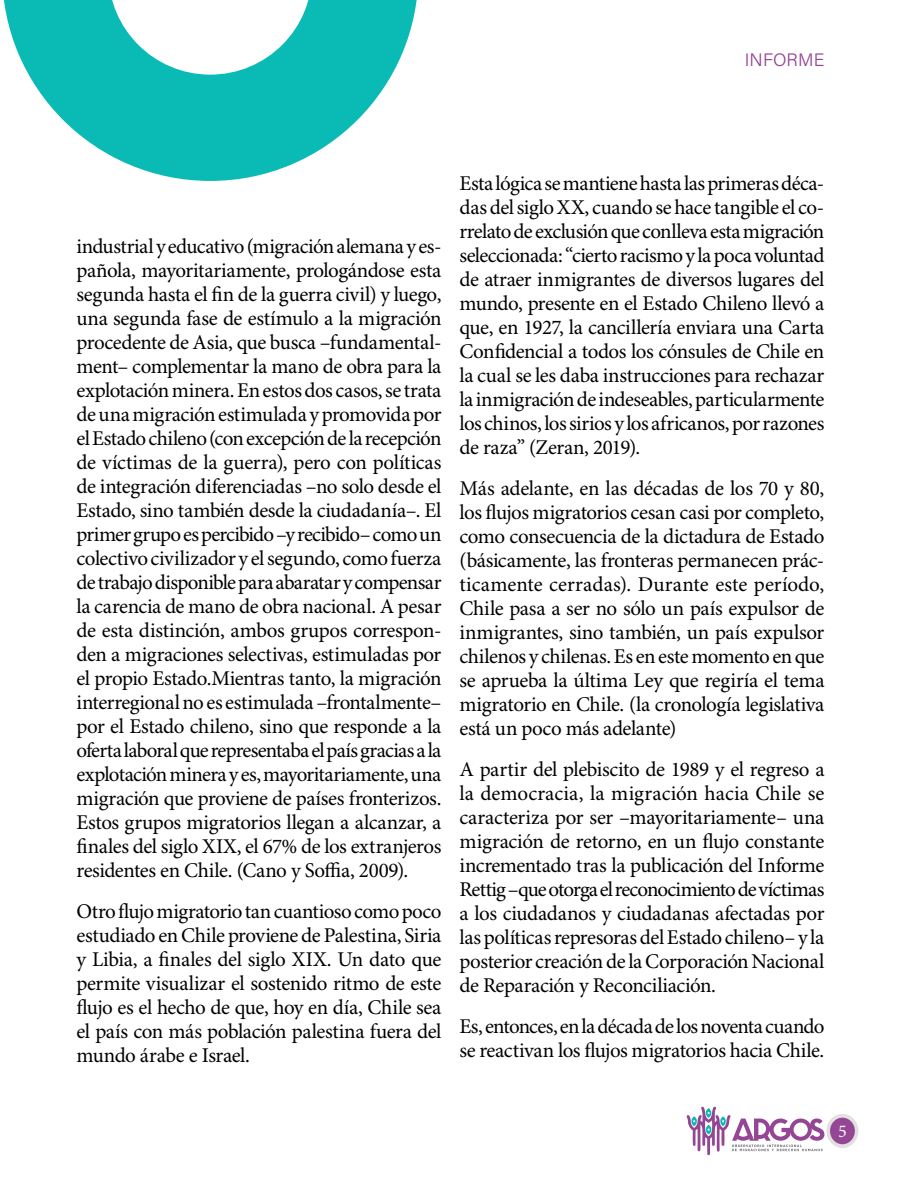
<style>
.page{position:relative;width:918px;height:1188px;background:#fff}
.page>*{position:absolute;margin:0;border:0;box-sizing:border-box;transform-origin:0 0}
.t1{font:21px/24px "Minion Pro";letter-spacing:-.025em;color:#000;text-align:justify}
.t2{font:18px "Acumin Variable Concept";letter-spacing:.015em;color:#944493}
.t3{font:18px "Minion Pro";color:#fff}
</style>
<div class="page">
<svg style="left:686px;top:1106px;width:138px;height:49px"></svg>
<svg style="left:826px;top:1114px;width:32px;height:34px"></svg>
<div style="left:830px;top:1118px;width:25px;height:26px;background:#954794;border-radius:50%"></div>
<svg style="left:3px;top:0;width:414px;height:181px;fill:#0abbb5"></svg>
<p class="t2" style="left:745px;top:47px;width:81px">INFORME</p>
<p class="t1" style="left:77px;top:236px;width:367px">industrial y educativo (migración alemana y es&shy;pañola, mayoritariamente, prologándose esta segunda hasta el fin de la guerra civil) y luego, una segunda fase de estímulo a la migración procedente de Asia, que busca –fundamental&shy;ment– complementar la mano de obra para la explotación minera. En estos dos casos, se trata de una migración estimulada y promovida por el Estado chileno (con excepción de la recepción de víctimas de la guerra), pero con políticas de integración diferenciadas –no solo desde el Estado, sino también desde la ciudadanía–. El primer grupo es percibido –y recibido– como un colectivo civilizador y el segundo, como fuerza de trabajo disponible para abaratar y compensar la carencia de mano de obra nacional. A pesar de esta distinción, ambos grupos correspon&shy;den a migraciones selectivas, estimuladas por el propio Estado.Mientras tanto, la migración interregional no es estimulada –frontalmente– por el Estado chileno, sino que responde a la oferta laboral que representaba el país gracias a la explotación minera y es, mayoritariamente, una migración que proviene de países fronterizos.<br>Estos grupos migratorios llegan a alcanzar, a finales del siglo XIX, el 67% de los extranjeros residentes en Chile. (Cano y Soffia, 2009).</p>
<p class="t1" style="left:77px;top:901px;width:366px">Otro flujo migratorio tan cuantioso como poco estudiado en Chile proviene de Palestina, Siria y Libia, a finales del siglo XIX. Un dato que permite visualizar el sostenido ritmo de este flujo es el hecho de que, hoy en día, Chile sea el país con más población palestina fuera del mundo árabe e Israel.</p>
<p class="t1" style="left:459px;top:172px;width:367px">Esta lógica se mantiene hasta las primeras déca&shy;das del siglo XX, cuando se hace tangible el co&shy;rrelato de exclusión que conlleva esta migración seleccionada: “cierto racismo y la poca voluntad de atraer inmigrantes de diversos lugares del mundo, presente en el Estado Chileno llevó a que, en 1927, la cancillería enviara una Carta Confidencial a todos los cónsules de Chile en la cual se les daba instrucciones para rechazar la inmigración de indeseables, particularmente los chinos, los sirios y los africanos, por razones de raza” (Zeran, 2019).</p>
<p class="t1" style="left:459px;top:477px;width:367px">Más adelante, en las décadas de los 70 y 80, los flujos migratorios cesan casi por completo, como consecuencia de la dictadura de Estado (básicamente, las fronteras permanecen prác&shy;ticamente cerradas). Durante este período, Chile pasa a ser no sólo un país expulsor de inmigrantes, sino también, un país expulsor chilenos y chilenas. Es en este momento en que se aprueba la última Ley que regiría el tema migratorio en Chile. (la cronología legislativa está un poco más adelante)</p>
<p class="t1" style="left:459px;top:758px;width:367px">A partir del plebiscito de 1989 y el regreso a la democracia, la migración hacia Chile se caracteriza por ser –mayoritariamente– una migración de retorno, en un flujo constante incrementado tras la publicación del Informe Rettig –que otorga el reconocimiento de víctimas a los ciudadanos y ciudadanas afectadas por las políticas represoras del Estado chileno– y la posterior creación de la Corporación Nacional de Reparación y Reconciliación.</p>
<p class="t1" style="left:459px;top:1015px;width:367px">Es, entonces, en la década de los noventa cuando se reactivan los flujos migratorios hacia Chile.</p>
<p class="t3" style="left:838px;top:1120px;width:10px">5</p>
</div>
